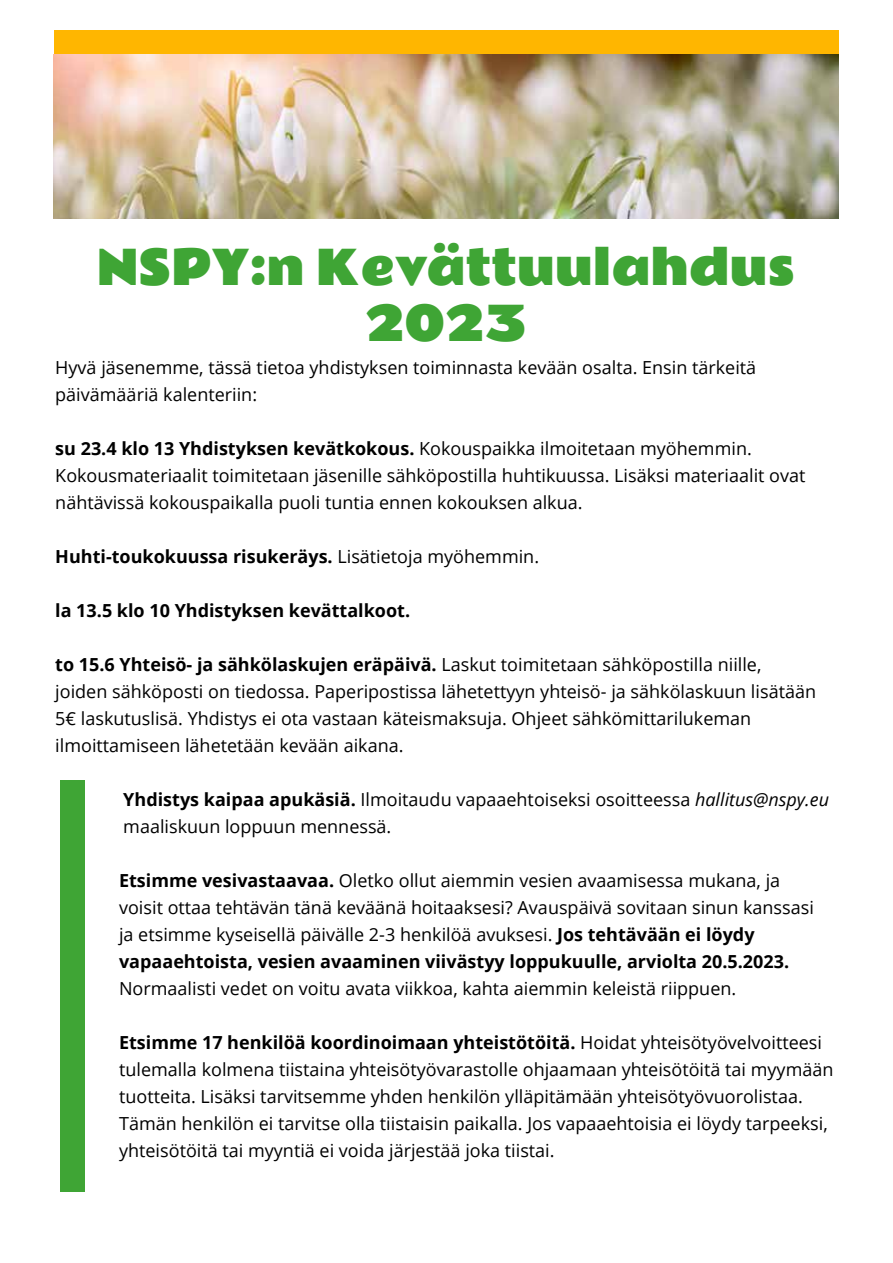
<style>
.page{position:relative;width:893px;height:1263px;background:#fff}
.page>*{position:absolute;margin:0;border:0;box-sizing:border-box;transform-origin:0 0}
.t1{font:46.5px/55.8px "Rammetto One";color:#3fa535;text-align:center}
.t2{font:18px/27px "Open Sans";color:#000}
.t3{font:700 18px "Open Sans";color:#000}
.s1{font-weight:700}
.s2{font-weight:400}
.s3{font-style:italic}
</style>
<div class="page">
<div style="left:54px;top:31px;width:785px;height:24px;background:#ffb600"></div>
<img style="left:53px;top:55px;width:785px;height:164px">
<div style="left:61px;top:780px;width:24px;height:412px;background:#3fa535"></div>
<h1 class="t1" style="left:97px;top:241px;width:700px">NSPY:n Kevättuulahdus<br>2023</h1>
<p class="t2" style="left:55px;top:354px;width:702px">Hyvä jäsenemme, tässä tietoa yhdistyksen toiminnasta kevään osalta. Ensin tärkeitä päivämääriä kalenteriin:</p>
<p class="t2" style="left:55px;top:435px;width:752px"><span class="s1">su 23.4 klo 13 Yhdistyksen kevätkokous.</span> Kokouspaikka ilmoitetaan myöhemmin.<br>Kokousmateriaalit toimitetaan jäsenille sähköpostilla huhtikuussa. Lisäksi materiaalit ovat nähtävissä kokouspaikalla puoli tuntia ennen kokouksen alkua.</p>
<p class="t3" style="left:55px;top:544px;width:485px">Huhti-toukokuussa risukeräys. <span class="s2">Lisätietoja myöhemmin.</span></p>
<p class="t3" style="left:55px;top:598px;width:356px">la 13.5 klo 10 Yhdistyksen kevättalkoot.</p>
<p class="t2" style="left:55px;top:651px;width:762px"><span class="s1">to 15.6 Yhteisö- ja sähkölaskujen eräpäivä.</span> Laskut toimitetaan sähköpostilla niille, joiden sähköposti on tiedossa. Paperipostissa lähetettyyn yhteisö- ja sähkölaskuun lisätään 5€ laskutuslisä. Yhdistys ei ota vastaan käteismaksuja. Ohjeet sähkömittarilukeman ilmoittamiseen lähetetään kevään aikana.</p>
<p class="t2" style="left:123px;top:786px;width:707px"><span class="s1">Yhdistys kaipaa apukäsiä.</span> Ilmoitaudu vapaaehtoiseksi osoitteessa <span class="s3">hallitus@nspy.eu </span>maaliskuun loppuun mennessä.</p>
<p class="t2" style="left:119px;top:867px;width:696px"><span class="s1">Etsimme vesivastaavaa.</span> Oletko ollut aiemmin vesien avaamisessa mukana, ja voisit ottaa tehtävän tänä keväänä hoitaaksesi? Avauspäivä sovitaan sinun kanssasi ja etsimme kyseisellä päivälle 2-3 henkilöä avuksesi. <span class="s1">Jos tehtävään ei löydy vapaaehtoista, vesien avaaminen viivästyy loppukuulle, arviolta 20.5.2023.</span></p>
<p class="t2" style="left:119px;top:975px;width:619px">Normaalisti vedet on voitu avata viikkoa, kahta aiemmin keleistä riippuen.</p>
<p class="t2" style="left:119px;top:1029px;width:716px"><span class="s1">Etsimme 17 henkilöä koordinoimaan yhteistötöitä.</span> Hoidat yhteisötyövelvoitteesi tulemalla kolmena tiistaina yhteisötyövarastolle ohjaamaan yhteisötöitä tai myymään tuotteita. Lisäksi tarvitsemme yhden henkilön ylläpitämään yhteisötyövuorolistaa.<br>Tämän henkilön ei tarvitse olla tiistaisin paikalla. Jos vapaaehtoisia ei löydy tarpeeksi, yhteisötöitä tai myyntiä ei voida järjestää joka tiistai.</p>
</div>
